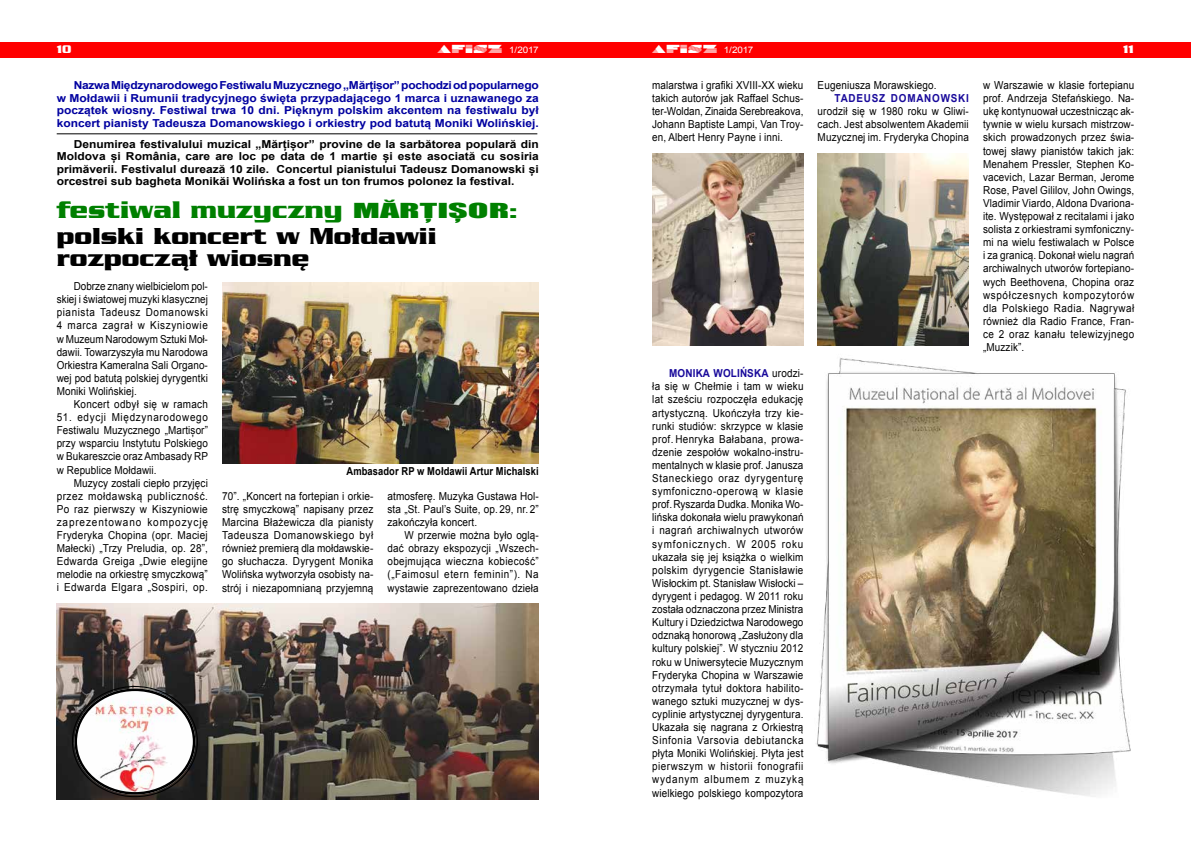
<style>
.page{position:relative;width:1191px;height:842px;background:#fff}
.page>*{position:absolute;margin:0;border:0;box-sizing:border-box;transform-origin:0 0}
.t1{font:26px "Wof Tsub";color:#008000}
.t2{font:25px/22px "Wof Tsub";color:#000}
.t3{font:12px "Wof Tsub";color:#fff}
.t4{font:11px/13.1px "Arial";letter-spacing:.01em;color:#000;text-align:justify;scale:.9 1}
.t5{font:11px/13.1px "Arial";letter-spacing:.01em;color:#000;text-align:justify;scale:.91 1}
.t6{font:700 11px/12.5px "Arial";color:#0000a0;text-align:justify;scale:1.09 1}
.t7{font:700 11px/12.5px "Arial";color:#000;text-align:justify;scale:1.09 1}
.t8{font:700 11px "Arial";color:#000;scale:.85 1}
.t9{font:11px "Arial";letter-spacing:.03em;color:#000;scale:.9 1}
.t10{font:700 11px "Arial";letter-spacing:.08em;color:#190a9b;scale:.9 1}
.t11{font:9px "Arial";letter-spacing:-.015em;color:#fff;scale:1.1 1}
.s1{font-family:"FL Unikatowy Cartoon";font-size:12px}
.s2{font-family:"Impact";font-size:19px}
.s3{font-weight:700;color:#190a9b}
</style>
<div class="page">
<div style="left:0;top:42px;width:595px;height:16px;background:#f00"></div>
<div style="left:595px;top:42px;width:596px;height:16px;background:#f00"></div>
<img style="left:57px;top:603px;width:482px;height:196px">
<img style="left:74px;top:688px;width:121px;height:106px">
<div style="left:74px;top:688px;width:121px;height:106px;border:2px solid #000;border-radius:50%"></div>
<img style="left:222px;top:282px;width:317px;height:182px">
<img style="left:817px;top:154px;width:152px;height:192px">
<img style="left:652px;top:154px;width:151px;height:192px">
<img style="left:816px;top:358px;width:315px;height:439px">
<hr style="left:57px;top:134px;width:480px;height:1px;background:#000">
<p class="t3" style="left:57px;top:43px;width:16px">10</p>
<p class="t11" style="left:437px;top:44px;width:94px"><span class="s1">AFISZ</span> 1/2017</p>
<p class="t11" style="left:652px;top:44px;width:94px"><span class="s1">AFISZ</span> 1/2017</p>
<p class="t3" style="left:1123px;top:43px;width:13px">11</p>
<p class="t6" style="left:57px;top:79px;width:444px;text-indent:17px">Nazwa Międzynarodowego Festiwalu Muzycznego „Mărțișor” pochodzi od popularnego w Mołdawii i Rumunii tradycyjnego święta przypadającego 1 marca i uznawanego za początek wiosny. Festiwal trwa 10 dni. Pięknym polskim akcentem na festiwalu był koncert pianisty Tadeusza Domanowskiego i orkiestry pod batutą Moniki Wolińskiej.</p>
<p class="t7" style="left:57px;top:138px;width:444px;text-indent:17px">Denumirea festivalului muzical „Mărțișor” provine de la sarbătorea populară din Moldova și România, care are loc pe data de 1 martie și este asociată cu sosiria primăverii. Festivalul durează 10 zile. Concertul pianistului Tadeusz Domanowski și orcestrei sub bagheta Monikăi Wolińska a fost un ton frumos polonez la festival.</p>
<h1 class="t1" style="left:57px;top:194px;width:461px">festiwal muzyczny <span class="s2">MĂRȚIȘOR:</span></h1>
<h2 class="t2" style="left:57px;top:225px;width:381px">polski koncert w Mołdawii rozpoczął wiosnę</h2>
<p class="t4" style="left:57px;top:280px;width:170px;text-indent:17px">Dobrze znany wielbicielom pol&shy;skiej i światowej muzyki klasycznej pianista Tadeusz Domanowski 4 marca zagrał w Kiszyniowie w Muzeum Narodowym Sztuki Moł&shy;dawii. Towarzyszyła mu Narodowa Orkiestra Kameralna Sali Organo&shy;wej pod batutą polskiej dyrygentki Moniki Wolińskiej.</p>
<p class="t9" style="left:74px;top:397px;width:151px">Koncert odbył się w ramach</p>
<p class="t4" style="left:57px;top:411px;width:170px">51. edycji Międzynarodowego Festiwalu Muzycznego „Martișor” przy wsparciu Instytutu Polskiego w Bukareszcie oraz Ambasady RP w Republice Mołdawii.</p>
<p class="t5" style="left:57px;top:476px;width:168px;text-indent:17px">Muzycy zostali ciepło przyjęci przez mołdawską publiczność.<br>Po raz pierwszy w Kiszyniowie zaprezentowano kompozycję Fryderyka Chopina (opr. Maciej Małecki) „Trzy Preludia, op. 28”, Edwarda Greiga „Dwie elegijne melodie na orkiestrę smyczkową” i Edwarda Elgara „Sospiri, op.</p>
<p class="t4" style="left:983px;top:79px;width:170px">w Warszawie w klasie fortepianu prof. Andrzeja Stefańskiego. Na&shy;ukę kontynuował uczestnicząc ak&shy;tywnie w wielu kursach mistrzow&shy;skich prowadzonych przez świa&shy;towej sławy pianistów takich jak:<br>Menahem Pressler, Stephen Ko&shy;vacevich, Lazar Berman, Jerome Rose, Pavel Gililov, John Owings, Vladimir Viardo, Aldona Dvariona&shy;ite. Występował z recitalami i jako solista z orkiestrami symfoniczny&shy;mi na wielu festiwalach w Polsce i za granicą. Dokonał wielu nagrań archiwalnych utworów fortepiano&shy;wych Beethovena, Chopina oraz współczesnych kompozytorów dla Polskiego Radia. Nagrywał również dla Radio France, Fran&shy;ce 2 oraz kanału telewizyjnego „Muzzik”.</p>
<p class="t4" style="left:652px;top:79px;width:170px">malarstwa i grafiki XVIII-XX wieku takich autorów jak Raffael Schus&shy;ter-Woldan, Zinaida Serebreakova, Johann Baptiste Lampi, Van Troy&shy;en, Albert Henry Payne i inni.</p>
<p class="t4" style="left:817px;top:79px;width:134px">Eugeniusza Morawskiego.</p>
<p class="t10" style="left:834px;top:91px;width:151px">TADEUSZ DOMANOWSKI</p>
<p class="t4" style="left:817px;top:105px;width:169px">urodził się w 1980 roku w Gliwi&shy;cach. Jest absolwentem Akademii Muzycznej im. Fryderyka Chopina</p>
<p class="t4" style="left:652px;top:367px;width:170px;text-indent:17px"><span class="s3">MONIKA WOLIŃSKA</span> urodzi&shy;ła się w Chełmie i tam w wieku lat sześciu rozpoczęła edukację artystyczną. Ukończyła trzy kie&shy;runki studiów: skrzypce w klasie prof. Henryka Bałabana, prowa&shy;dzenie zespołów wokalno-instru&shy;mentalnych w klasie prof. Janusza Staneckiego oraz dyrygenturę symfoniczno-operową w klasie prof.Ryszarda Dudka. Monika Wo&shy;lińska dokonała wielu prawykonań i nagrań archiwalnych utworów symfonicznych. W 2005 roku ukazała się jej książka o wielkim polskim dyrygencie Stanisławie Wisłockim pt. Stanisław Wisłocki – dyrygent i pedagog. W 2011 roku została odznaczona przez Ministra Kultury i Dziedzictwa Narodowego odznaką honorową „Zasłużony dla kultury polskiej”. W styczniu 2012 roku w Uniwersytecie Muzycznym Fryderyka Chopina w Warszawie otrzymała tytuł doktora habilito&shy;wanego sztuki muzycznej w dys&shy;cyplinie artystycznej dyrygentura.<br>Ukazała się nagrana z Orkiestrą Sinfonia Varsovia debiutancka płyta Moniki Wolińskiej. Płyta jest pierwszym w historii fonografii wydanym albumem z muzyką wielkiego polskiego kompozytora</p>
<p class="t8" style="left:346px;top:464px;width:228px">Ambasador RP w Mołdawii Artur Michalski</p>
<p class="t5" style="left:222px;top:490px;width:168px">70”. „Koncert na fortepian i orkie&shy;strę smyczkową” napisany przez Marcina Błażewicza dla pianisty Tadeusza Domanowskiego był również premierą dla mołdawskie&shy;go słuchacza. Dyrygent Monika Wolińska wytworzyła osobisty na&shy;strój i niezapomnianą przyjemną</p>
<p class="t5" style="left:387px;top:490px;width:168px">atmosferę. Muzyka Gustawa Hol&shy;sta „St. Paul’s Suite, op. 29, nr. 2” zakończyła koncert.</p>
<p class="t4" style="left:387px;top:529px;width:170px;text-indent:17px">W przerwie można było oglą&shy;dać obrazy ekspozycji „Wszech&shy;obejmująca wieczna kobiecość” („Faimosul etern feminin”). Na wystawie zaprezentowano dzieła</p>
</div>
